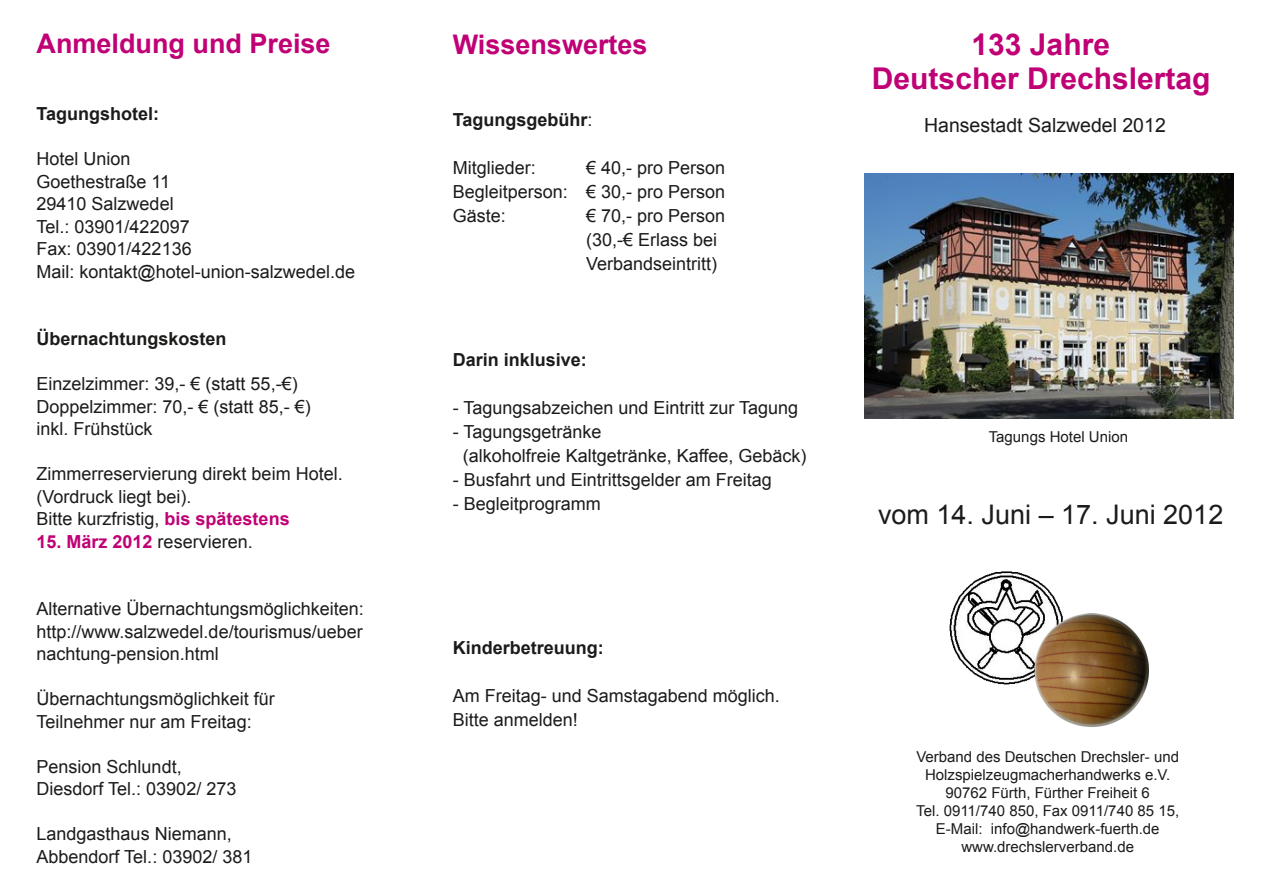
<style>
.page{position:relative;width:1263px;height:893px;background:#fff}
.page>*{position:absolute;margin:0;border:0;box-sizing:border-box;transform-origin:0 0}
.t1{font:700 30px/34.5px "Arial";color:#c00075;text-align:center}
.t2{font:700 27px "Arial";color:#c00075}
.t3{font:27px "Arial";color:#1c1b1a}
.t4{font:19.5px "Arial";color:#1c1b1a}
.t5{font:18px/22.5px "Arial";color:#1c1b1a}
.t6{font:700 18px "Arial";color:#1c1b1a}
.t7{font:15px/18px "Arial";color:#1c1b1a;text-align:center}
.s1{font-weight:700;color:#c00075}
.s2{font-weight:400}
</style>
<div class="page">
<img style="left:864px;top:174px;width:369px;height:244px">
<img style="left:949px;top:571px;width:112px;height:114px">
<img style="left:1033px;top:612px;width:116px;height:115px">
<h2 class="t2" style="left:37px;top:28px;width:296px">Anmeldung und Preise</h2>
<p class="t6" style="left:37px;top:103px;width:124px">Tagungshotel:</p>
<p class="t5" style="left:37px;top:148px;width:320px">Hotel Union<br>Goethestraße 11<br>29410 Salzwedel<br>Tel.: 03901/422097<br>Fax: 03901/422136<br>Mail: kontakt@hotel-union-salzwedel.de</p>
<p class="t6" style="left:37px;top:328px;width:192px">Übernachtungskosten</p>
<p class="t5" style="left:37px;top:373px;width:276px">Einzelzimmer: 39,- € (statt 55,-€)<br>Doppelzimmer: 70,- € (statt 85,- €) inkl. Frühstück</p>
<p class="t5" style="left:37px;top:463px;width:308px">Zimmerreservierung direkt beim Hotel. (Vordruck liegt bei).<br>Bitte kurzfristig, <span class="s1">bis spätestens</span></p>
<p class="t5" style="left:37px;top:530px;width:218px"><span class="s1">15. März 2012</span> reservieren.</p>
<p class="t5" style="left:37px;top:598px;width:329px;text-align:justify">Alternative Übernachtungsmöglichkeiten: http://www.salzwedel.de/tourismus/ueber nachtung-pension.html</p>
<p class="t5" style="left:37px;top:688px;width:240px">Übernachtungsmöglichkeit für<br>Teilnehmer nur am Freitag:</p>
<p class="t5" style="left:37px;top:755px;width:201px">Pension Schlundt,<br>Diesdorf Tel.: 03902/ 273</p>
<p class="t5" style="left:37px;top:823px;width:217px">Landgasthaus Niemann,<br>Abbendorf Tel.: 03902/ 381</p>
<h2 class="t2" style="left:453px;top:29px;width:196px">Wissenswertes</h2>
<p class="t6" style="left:453px;top:110px;width:141px">Tagungsgebühr<span class="s2">:</span></p>
<p class="t5" style="left:453px;top:157px;width:85px">Mitglieder:</p>
<p class="t5" style="left:453px;top:156px;width:274px;line-height:24px;text-align:justify;text-indent:134px">€ 40,- pro Person Begleitperson: € 30,- pro Person Gäste:</p>
<p class="t5" style="left:586px;top:204px;width:141px;line-height:24px">€ 70,- pro Person (30,-€ Erlass bei<br>Verbandseintritt)</p>
<p class="t6" style="left:453px;top:350px;width:136px">Darin inklusive:</p>
<p class="t5" style="left:453px;top:397px;width:347px">- Tagungsabzeichen und Eintritt zur Tagung</p>
<p class="t5" style="left:463px;top:420px;width:345px;line-height:24px;text-indent:-10px">- Tagungsgetränke<br>(alkoholfreie Kaltgetränke, Kaffee, Gebäck)</p>
<p class="t5" style="left:453px;top:469px;width:321px">- Busfahrt und Eintrittsgelder am Freitag</p>
<p class="t5" style="left:453px;top:493px;width:150px">- Begleitprogramm</p>
<p class="t6" style="left:453px;top:638px;width:152px">Kinderbetreuung:</p>
<p class="t5" style="left:453px;top:684px;width:329px;line-height:24px">Am Freitag- und Samstagabend möglich.<br>Bitte anmelden!</p>
<h1 class="t1" style="left:872px;top:27px;width:340px">133 Jahre<br>Deutscher Drechslertag</h1>
<p class="t4" style="left:924px;top:114px;width:243px">Hansestadt Salzwedel 2012</p>
<p class="t7" style="left:989px;top:428px;width:141px">Tagungs Hotel Union</p>
<h2 class="t3" style="left:878px;top:499px;width:347px">vom 14. Juni – 17. Juni 2012</h2>
<p class="t7" style="left:916px;top:747px;width:264px">Verband des Deutschen Drechsler- und Holzspielzeugmacherhandwerks e.V.<br>90762 Fürth, Fürther Freiheit 6<br>Tel. 0911/740 850, Fax 0911/740 85 15, E-Mail: info@handwerk-fuerth.de www.drechslerverband.de</p>
</div>
